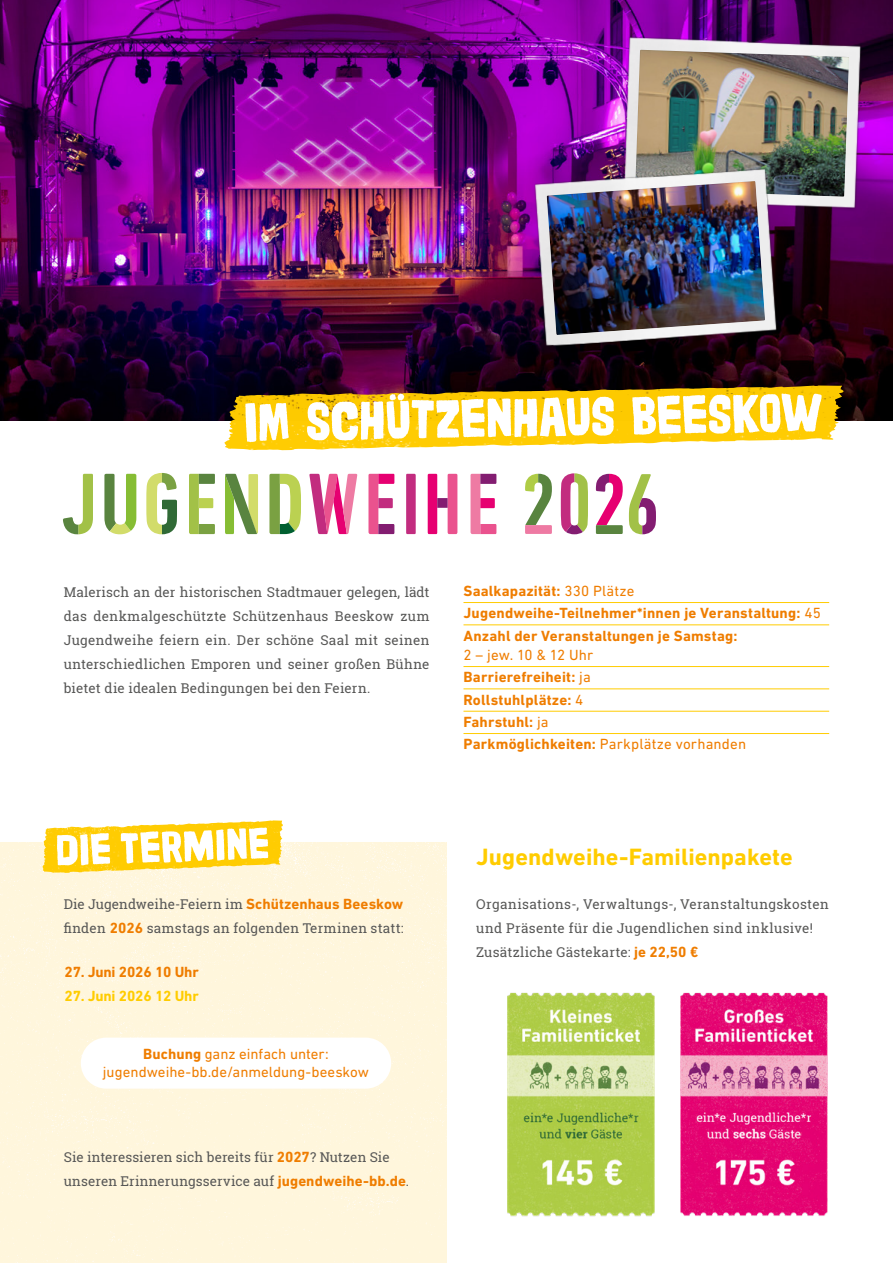
<style>
.page{position:relative;width:893px;height:1263px;background:#fff}
.page>*{position:absolute;margin:0;border:0;box-sizing:border-box;transform-origin:0 0}
.t1{font:60px "Cordelia";color:#fff}
.t2{font:48.6px "Cordelia";color:#fff}
.t3{font:700 24px "DIN Next LT Pro";letter-spacing:.005em;color:#fc0}
.t4{font:700 15px/22.4px "DIN Next LT Pro";letter-spacing:.015em;color:#ef7d00}
.t5{font:15px/18px "DIN Next LT Pro";color:#ef7d00;text-align:center}
.t6{font:700 15px "DIN Next LT Pro";letter-spacing:-.01em;color:#ef7d00}
.t7{font:700 15px "DIN Next LT Pro";letter-spacing:-.01em;color:#fc0}
.t8{font:13.5px/24px "Roboto Slab";letter-spacing:.02em;color:#575756}
.s1{font-weight:400}
.s2{font-family:"DIN Next LT Pro";font-weight:700;font-size:15px;color:#ef7d00}
.s3{font-weight:700}
</style>
<div class="page">
<img style="left:0;top:0;width:893px;height:421px">
<svg style="left:561px;top:473px;width:27px;height:61px"></svg>
<svg style="left:525px;top:474px;width:27px;height:60px"></svg>
<svg style="left:596px;top:474px;width:27px;height:60px"></svg>
<svg style="left:629px;top:474px;width:27px;height:60px"></svg>
<img style="left:224px;top:386px;width:590px;height:64px">
<hr style="left:463px;top:602px;width:366px;height:1px;background:#fc0">
<hr style="left:463px;top:625px;width:366px;height:1px;background:#fc0">
<hr style="left:463px;top:666px;width:366px;height:1px;background:#fc0">
<hr style="left:463px;top:689px;width:366px;height:1px;background:#fc0">
<hr style="left:463px;top:711px;width:366px;height:1px;background:#fc0">
<hr style="left:463px;top:733px;width:366px;height:1px;background:#fc0">
<div style="left:0;top:842px;width:446px;height:421px;background:#fff6dc"></div>
<img style="left:43px;top:820px;width:228px;height:53px">
<img style="left:680px;top:992px;width:147px;height:224px">
<img style="left:507px;top:992px;width:148px;height:225px">
<img style="left:604px;top:21px;width:277px;height:206px">
<div style="left:623px;top:36px;width:238px;height:172px;background:#000;opacity:.1"></div>
<img style="left:515px;top:151px;width:283px;height:216px">
<div style="left:534px;top:168px;width:243px;height:178px;background:#000;opacity:.1"></div>
<img style="left:545px;top:49px;width:305px;height:287px">
<div style="left:81px;top:1037px;width:310px;height:52px;background:#fff;border-radius:26px"></div>
<svg style="left:406px;top:474px;width:10px;height:60px"></svg>
<svg style="left:189px;top:474px;width:26px;height:60px"></svg>
<svg style="left:368px;top:474px;width:26px;height:60px"></svg>
<svg style="left:470px;top:474px;width:26px;height:60px"></svg>
<svg style="left:146px;top:473px;width:31px;height:61px"></svg>
<svg style="left:225px;top:474px;width:33px;height:60px"></svg>
<svg style="left:63px;top:474px;width:30px;height:60px"></svg>
<svg style="left:309px;top:474px;width:48px;height:60px"></svg>
<svg style="left:104px;top:474px;width:32px;height:60px"></svg>
<svg style="left:448px;top:474px;width:9px;height:60px"></svg>
<svg style="left:428px;top:474px;width:9px;height:60px"></svg>
<div style="left:437px;top:498px;width:11px;height:10px;background:#831d71"></div>
<svg style="left:269px;top:474px;width:32px;height:60px"></svg>
<h1 class="t1" style="left:243px;top:388px;width:580px;rotate:-1deg">IM Schützenhaus Beeskow</h1>
<p class="t8" style="left:64px;top:580px;width:367px;text-align:justify">Malerisch an der historischen Stadtmauer gelegen, lädt das denkmalgeschützte Schützenhaus Beeskow zum Jugendweihe feiern ein. Der schöne Saal mit seinen unterschiedlichen Emporen und seiner großen Bühne bietet die idealen Bedingungen bei den Feiern.</p>
<p class="t4" style="left:463px;top:580px;width:359px">Saalkapazität: <span class="s1">330 Plätze<br></span>Jugendweihe-Teilnehmer*innen je Veranstaltung: <span class="s1">45<br></span>Anzahl der Veranstaltungen je Samstag:</p>
<p class="t4" style="left:463px;top:644px;width:284px"><span class="s1">2 – jew. 10 &amp; 12 Uhr<br></span>Barrierefreiheit: <span class="s1">ja<br></span>Rollstuhlplätze: <span class="s1">4<br></span>Fahrstuhl: <span class="s1">ja<br></span>Parkmöglichkeiten: <span class="s1">Parkplätze vorhanden</span></p>
<h2 class="t2" style="left:55px;top:823px;width:215px;rotate:-2deg">Die Termine</h2>
<p class="t8" style="left:64px;top:892px;width:341px">Die Jugendweihe-Feiern im <span class="s2">Schützenhaus Beeskow </span>finden <span class="s2">2026</span> samstags an folgenden Terminen statt:</p>
<p class="t6" style="left:64px;top:963px;width:136px">27. Juni 2026 10 Uhr</p>
<p class="t7" style="left:64px;top:987px;width:136px">27. Juni 2026 12 Uhr</p>
<p class="t5" style="left:103px;top:1044px;width:268px"><span class="s3">Buchung</span> ganz einfach unter: jugendweihe-bb.de/anmeldung-beeskow</p>
<p class="t8" style="left:64px;top:1145px;width:347px">Sie interessieren sich bereits für <span class="s2">2027</span>? Nutzen Sie unseren Erinnerungsservice auf <span class="s2">jugendweihe-bb.de</span>.</p>
<h3 class="t3" style="left:476px;top:843px;width:318px">Jugendweihe-Familienpakete</h3>
<p class="t8" style="left:476px;top:892px;width:354px">Organisations-, Verwaltungs-, Veranstaltungskosten und Präsente für die Jugendlichen sind inklusive!<br>Zusätzliche Gästekarte: <span class="s2">je 22,50 €</span></p>
</div>
